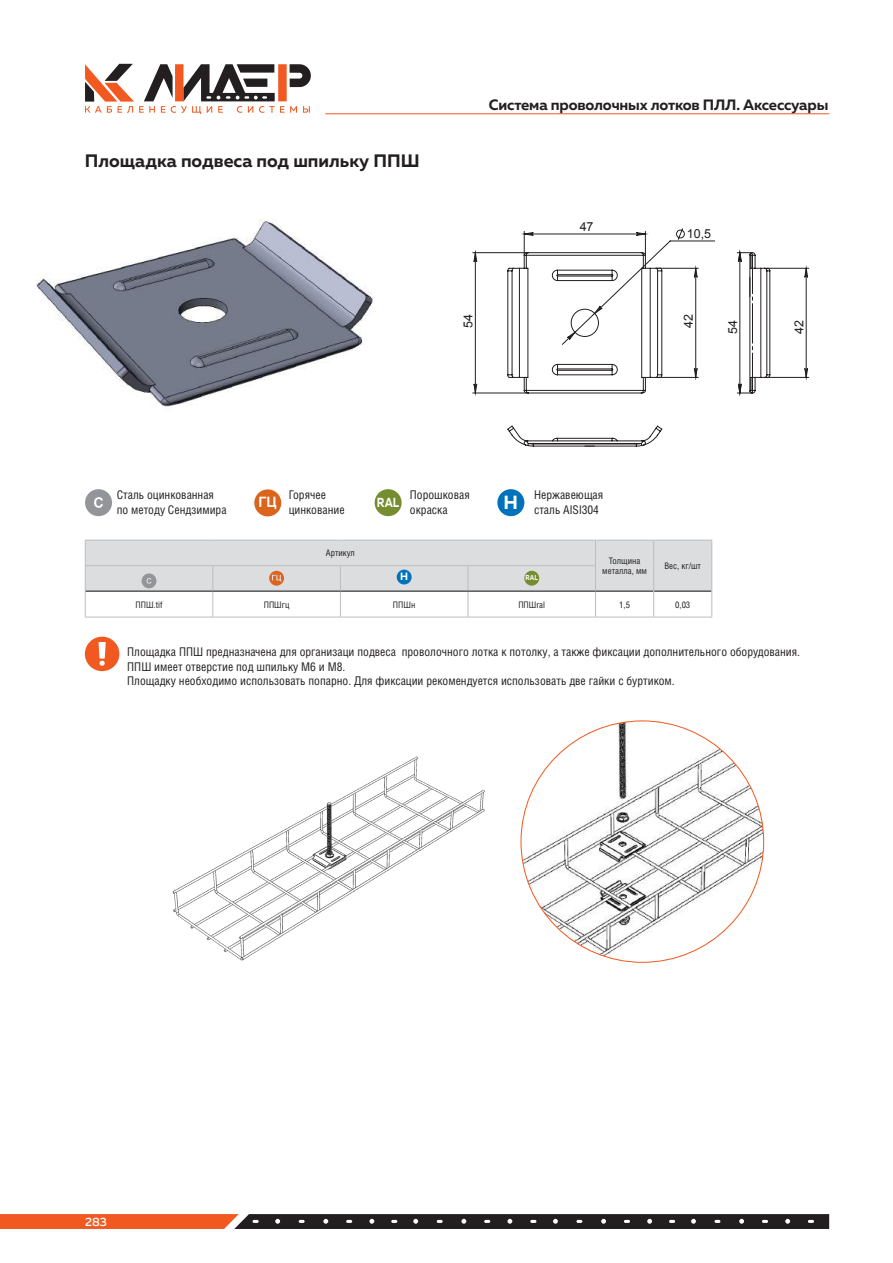
<style>
.page{position:relative;width:893px;height:1263px;background:#fff}
.page>*{position:absolute;margin:0;border:0;box-sizing:border-box;transform-origin:0 0}
.t1{font:700 18px "Muller";color:#231f20}
.t2{font:700 15px "Muller";letter-spacing:-.01em;color:#231f20}
.t3{font:700 13.2px "Muller";color:#fff;scale:.84 1}
.t4{font:12.45px "Arial";color:#231f20}
.t5{font:12px/14.4px "Helios Cond C";color:#231f20}
.t6{font:500 12px "Muller";color:#fff}
.t7{font:700 10.5px "Muller";color:#fff}
.t8{font:9px/9.8px "Helios Cond C";color:#231f20;text-align:center}
.t9{font:700 7.2px "Muller";color:#fff;scale:.84 1}
</style>
<div class="page">
<img style="left:36px;top:219px;width:437px;height:188px">
<hr style="left:768px;top:377px;width:41px;height:1px;background:#231f20">
<hr style="left:768px;top:268px;width:41px;height:1px;background:#231f20">
<svg style="left:736px;top:249px;width:34px;height:147px"></svg>
<svg style="left:507px;top:425px;width:156px;height:22px"></svg>
<svg style="left:803px;top:265px;width:6px;height:115px"></svg>
<svg style="left:473px;top:228px;width:242px;height:168px"></svg>
<svg style="left:85px;top:489px;width:27px;height:27px"></svg>
<div style="left:497px;top:489px;width:27px;height:27px;background:#0072bc;border-radius:50%"></div>
<hr style="left:85px;top:617px;width:128px;height:1px;background:#bcbdc0">
<hr style="left:213px;top:617px;width:127px;height:1px;background:#bcbdc0">
<hr style="left:340px;top:617px;width:128px;height:1px;background:#bcbdc0">
<hr style="left:468px;top:617px;width:127px;height:1px;background:#bcbdc0">
<hr style="left:595px;top:617px;width:59px;height:1px;background:#bcbdc0">
<hr style="left:654px;top:617px;width:58px;height:1px;background:#bcbdc0">
<svg style="left:85px;top:540px;width:627px;height:77px"></svg>
<div style="left:397px;top:570px;width:15px;height:14px;background:#0072bc;border-radius:50%"></div>
<div style="left:524px;top:571px;width:15px;height:15px;background:#768c31;border-radius:50%"></div>
<svg style="left:85px;top:637px;width:34px;height:34px"></svg>
<img style="left:172px;top:756px;width:313px;height:205px">
<img style="left:521px;top:721px;width:243px;height:241px">
<div style="left:375px;top:489px;width:27px;height:27px;background:#768c31;border-radius:50%"></div>
<svg style="left:254px;top:489px;width:27px;height:27px"></svg>
<svg style="left:0;top:1214px;width:829px;height:15px;background:#673a2b"></svg>
<svg style="left:85px;top:64px;width:226px;height:50px"></svg>
<hr style="left:325px;top:113px;width:504px;height:1px;background:#f15921">
<h1 class="t1" style="left:85px;top:150px;width:336px">Площадка подвеса под шпильку ППШ</h1>
<p class="t2" style="left:489px;top:96px;width:341px">Система проволочных лотков ПЛЛ. Аксессуары</p>
<p class="t4" style="left:580px;top:219px;width:15px">47</p>
<p class="t4" style="left:687px;top:226px;width:26px">10,5</p>
<p class="t4" style="left:460px;top:328px;width:15px;rotate:-90deg">54</p>
<p class="t4" style="left:791px;top:334px;width:15px;rotate:-90deg">42</p>
<p class="t4" style="left:680px;top:328px;width:15px;rotate:-90deg">42</p>
<p class="t4" style="left:724px;top:334px;width:15px;rotate:-90deg">54</p>
<p class="t5" style="left:117px;top:487px;width:111px">Сталь оцинкованная по методу Сендзимира</p>
<p class="t5" style="left:504px;top:487px;width:101px;text-indent:31px">Нержавеющая<br><sup>Н</sup> сталь AISI304</p>
<p class="t8" style="left:326px;top:548px;width:31px">Артикул</p>
<p class="t5" style="left:410px;top:487px;width:61px">Порошковая окраска</p>
<p class="t5" style="left:289px;top:488px;width:57px">Горячее цинкование</p>
<p class="t3" style="left:377px;top:494px;width:28px">RAL</p>
<p class="t8" style="left:602px;top:556px;width:46px">Толщина металла, мм</p>
<p class="t8" style="left:664px;top:561px;width:38px">Вес, кг/шт</p>
<p class="t7" style="left:400px;top:570px;width:10px">Н</p>
<p class="t9" style="left:526px;top:573px;width:16px">RAL</p>
<p class="t8" style="left:136px;top:600px;width:28px">ППШ.tif</p>
<p class="t8" style="left:264px;top:600px;width:27px">ППШгц</p>
<p class="t8" style="left:393px;top:600px;width:24px">ППШн</p>
<p class="t8" style="left:518px;top:600px;width:28px">ППШral</p>
<p class="t8" style="left:619px;top:600px;width:12px">1,5</p>
<p class="t8" style="left:675px;top:600px;width:17px">0,03</p>
<p class="t5" style="left:127px;top:644px;width:674px">Площадка ППШ предназначена для организаци подвеса проволочного лотка к потолку, а также фиксации дополнительного оборудования.<br>ППШ имеет отверстие под шпильку М6 и М8.<br>Площадку необходимо использовать попарно. Для фиксации рекомендуется использовать две гайки с буртиком.</p>
<p class="t6" style="left:85px;top:1214px;width:23px">283</p>
</div>
